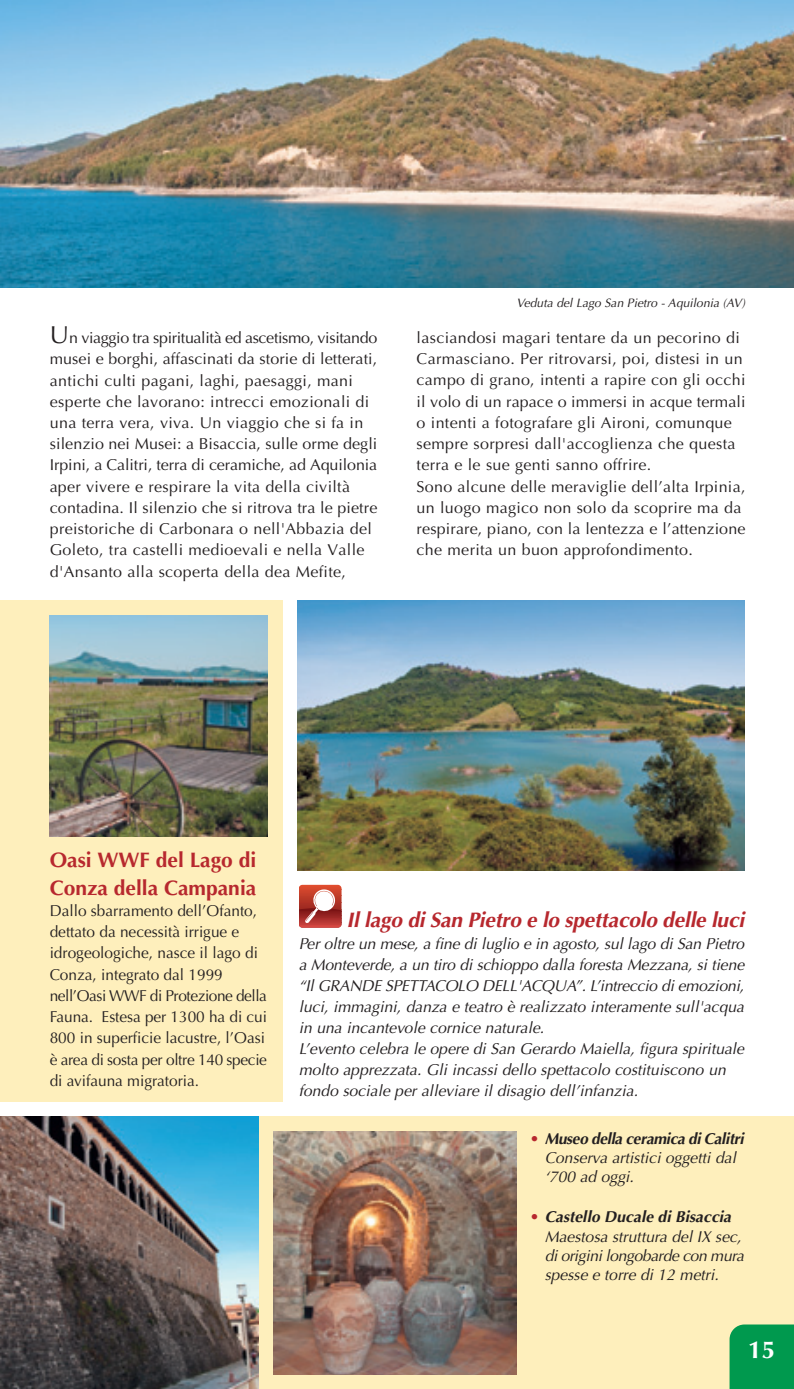
<style>
.page{position:relative;width:794px;height:1389px;background:#fff}
.page>*{position:absolute;margin:0;border:0;box-sizing:border-box;transform-origin:0 0}
.t1{font:700 24.5px "Optima";color:#fff}
.t2{font:italic 700 21px "Optima";color:#b7282e}
.t3{font:700 21px/28px "Optima";color:#b7282e}
.t4{font:15.75px/21.2px "Optima";letter-spacing:.02em;color:#231f20}
.t5{font:italic 15.75px/21.2px "Optima";color:#231f20}
.t6{font:15.75px/21.2px "Optima";color:#231f20}
.t7{font:italic 12.25px "Optima";color:#231f20}
.s1{font-size:24.5px}
.s2{font-weight:700;font-style:normal;color:#b7282e}
.s3{font-weight:700}
</style>
<div class="page">
<div style="left:0;top:600px;width:283px;height:501px;background:#feefbc"></div>
<div style="left:0;top:1116px;width:794px;height:273px;background:#feefbc"></div>
<img style="left:0;top:1116px;width:258px;height:273px">
<img style="left:273px;top:1131px;width:243px;height:243px">
<img style="left:0;top:0;width:794px;height:288px">
<div style="left:729px;top:1324px;width:65px;height:65px;background:#00994e"></div>
<img style="left:298px;top:600px;width:447px;height:271px">
<img style="left:50px;top:616px;width:217px;height:220px">
<hr style="left:299px;top:907px;width:42px;height:1px;background:#a12a21">
<hr style="left:299px;top:906px;width:42px;height:1px;background:#a32c22">
<hr style="left:299px;top:905px;width:42px;height:1px;background:#a52d23">
<hr style="left:299px;top:904px;width:42px;height:1px;background:#a82f23">
<hr style="left:299px;top:903px;width:42px;height:1px;background:#ac3124">
<hr style="left:299px;top:902px;width:42px;height:1px;background:#af3124">
<hr style="left:299px;top:901px;width:42px;height:1px;background:#b13325">
<hr style="left:299px;top:900px;width:42px;height:1px;background:#b23525">
<hr style="left:299px;top:899px;width:42px;height:1px;background:#b53726">
<hr style="left:299px;top:898px;width:42px;height:1px;background:#b83826">
<hr style="left:299px;top:897px;width:42px;height:1px;background:#ba3a27">
<hr style="left:299px;top:896px;width:42px;height:1px;background:#bf3d28">
<hr style="left:299px;top:895px;width:42px;height:1px;background:#c23e29">
<hr style="left:299px;top:894px;width:42px;height:1px;background:#c43f2a">
<hr style="left:299px;top:893px;width:42px;height:1px;background:#c7402a">
<hr style="left:299px;top:892px;width:42px;height:1px;background:#cb422b">
<hr style="left:299px;top:891px;width:42px;height:1px;background:#cd432b">
<hr style="left:299px;top:890px;width:42px;height:1px;background:#d0442c">
<hr style="left:299px;top:889px;width:42px;height:1px;background:#d5472d">
<hr style="left:299px;top:888px;width:42px;height:1px;background:#d8492e">
<hr style="left:299px;top:887px;width:42px;height:1px;background:#db4a2d">
<hr style="left:299px;top:886px;width:42px;height:1px;background:#de4c2e">
<hr style="left:299px;top:885px;width:42px;height:1px;background:#e54f2f">
<hr style="left:299px;top:908px;width:42px;height:2px;background:#7b1314">
<hr style="left:299px;top:910px;width:42px;height:1px;background:#7b1314">
<hr style="left:299px;top:911px;width:42px;height:1px;background:#831818">
<hr style="left:299px;top:912px;width:42px;height:1px;background:#871b1b">
<hr style="left:299px;top:913px;width:42px;height:1px;background:#8c1d1c">
<hr style="left:299px;top:914px;width:42px;height:1px;background:#902020">
<hr style="left:299px;top:915px;width:42px;height:1px;background:#952222">
<hr style="left:299px;top:916px;width:42px;height:1px;background:#992624">
<hr style="left:299px;top:917px;width:42px;height:1px;background:#9e2826">
<hr style="left:299px;top:918px;width:42px;height:1px;background:#a72c2b">
<hr style="left:299px;top:919px;width:42px;height:1px;background:#ac2f2e">
<hr style="left:299px;top:920px;width:42px;height:1px;background:#b13330">
<hr style="left:299px;top:921px;width:42px;height:1px;background:#b53633">
<hr style="left:299px;top:922px;width:42px;height:1px;background:#ba3935">
<hr style="left:299px;top:923px;width:42px;height:1px;background:#c03d38">
<hr style="left:299px;top:924px;width:42px;height:1px;background:#c53f3a">
<hr style="left:299px;top:925px;width:42px;height:1px;background:#d14540">
<hr style="left:299px;top:926px;width:42px;height:1px;background:#d74842">
<hr style="left:299px;top:927px;width:42px;height:1px;background:#dd4c46">
<svg style="left:305px;top:889px;width:31px;height:34px"></svg>
<p class="t4" style="left:50px;top:329px;width:329px"><span class="s1">U</span>n viaggio tra spiritualità ed ascetismo, visitando musei e borghi, affascinati da storie di letterati, antichi culti pagani, laghi, paesaggi, mani esperte che lavorano: intrecci emozionali di una terra vera, viva. Un viaggio che si fa in silenzio nei Musei: a Bisaccia, sulle orme degli Irpini, a Calitri, terra di ceramiche, ad Aquilonia aper vivere e respirare la vita della civiltà contadina. Il silenzio che si ritrova tra le pietre preistoriche di Carbonara o nell'Abbazia del Goleto, tra castelli medioevali e nella Valle d'Ansanto alla scoperta della dea Mefite,</p>
<p class="t7" style="left:516px;top:298px;width:232px">Veduta del Lago San Pietro -Aquilonia (AV)</p>
<p class="t4" style="left:416px;top:329px;width:330px">lasciandosi magari tentare da un pecorino di Carmasciano. Per ritrovarsi, poi, distesi in un campo di grano, intenti a rapire con gli occhi il volo di un rapace o immersi in acque termali o intenti a fotografare gli Aironi, comunque sempre sorpresi dall'accoglienza che questa terra e le sue genti sanno offrire.<br>Sono alcune delle meraviglie dell’alta Irpinia, un luogo magico non solo da scoprire ma da respirare, piano, con la lentezza e l’attenzione che merita un buon approfondimento.</p>
<h2 class="t3" style="left:50px;top:848px;width:208px">Oasi WWF del Lago di<br>Conza della Campania</h2>
<p class="t6" style="left:50px;top:902px;width:219px">Dallo sbarramento dell’Ofanto, dettato da necessità irrigue e idrogeologiche, nasce il lago di<br>Conza, integrato dal 1999 nell’Oasi WWF di Protezione della<br>Fauna. Estesa per 1300 ha di cui<br>800 in superficie lacustre, l’Oasi è area di sosta per oltre 140 specie di avifauna migratoria.</p>
<h2 class="t2" style="left:346px;top:912px;width:403px">Illago diSan Pietro e lo spettacolo delle luci</h2>
<p class="t5" style="left:299px;top:934px;width:450px">Per oltre un mese, a fine di luglio e in agosto, sul lago di San Pietro a Monteverde, a un tiro di schioppo dalla foresta Mezzana, si tiene “IlGRANDE SPETTACOLO DELL'ACQUA”.L’intreccio diemozioni, luci, immagini, danza e teatro è realizzato interamente sull'acqua in una incantevole cornice naturale.<br>L’evento celebra le opere di San Gerardo Maiella, figura spirituale molto apprezzata. Gli incassi dello spettacolo costituiscono un fondo sociale per alleviare il disagio dell’infanzia.</p>
<p class="t5" style="left:544px;top:1130px;width:204px;line-height:19.2px;text-indent:-15px"><span class="s2">•</span> <span class="s3">Museo della ceramica diCalitri<br></span>Conserva artistici oggetti dal ‘700 ad oggi.</p>
<p class="t5" style="left:544px;top:1209px;width:204px;line-height:19.2px;text-indent:-15px"><span class="s2">•</span> <span class="s3">Castello Ducale di Bisaccia<br></span>Maestosa struttura del IX sec, dioriginilongobarde con mura spesse e torre di 12 metri.</p>
<h1 class="t1" style="left:748px;top:1339px;width:29px">15</h1>
</div>
